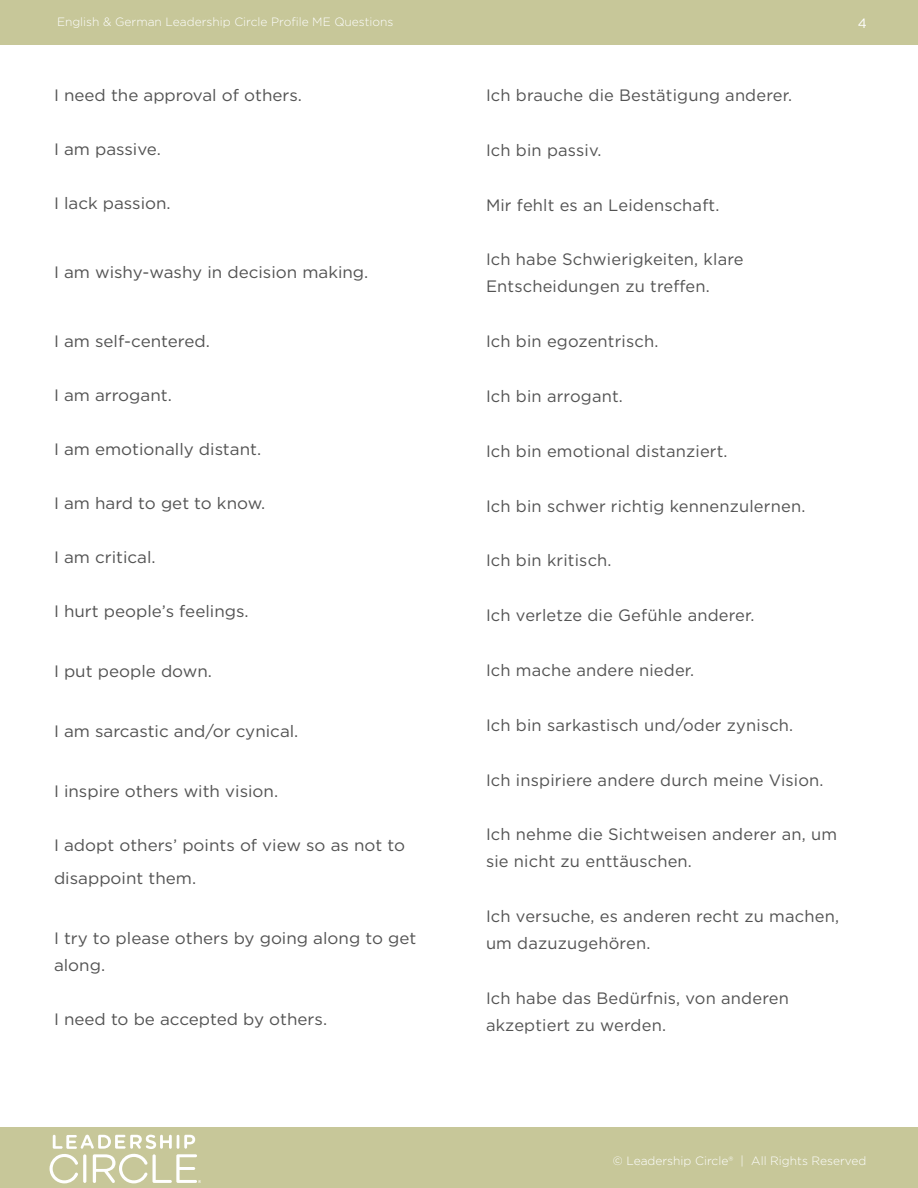
<style>
.page{position:relative;width:918px;height:1188px;background:#fff}
.page>*{position:absolute;margin:0;border:0;box-sizing:border-box;transform-origin:0 0}
.Paragraph_Body_Chine{font:16.5px/27px "Gotham";letter-spacing:.01em;color:#535353}
.paragraph_body{font:16.5px/33px "Gotham";color:#535353}
.t1{font:13.5px "Gotham";color:#fff}
.t2{font:300 12px "Gotham";color:#feffff}
</style>
<div class="page">
<div style="left:0;top:1128px;width:918px;height:60px;background:#c7c799"></div>
<div style="left:0;top:0;width:918px;height:44px;background:#c7c799"></div>
<svg style="left:50px;top:1135px;width:151px;height:48px"></svg>
<p class="t2" style="left:57px;top:15px;width:338px">English &amp; German Leadership Circle Profile ME Questions</p>
<p class="t1" style="left:858px;top:15px;width:11px">4</p>
<p class="paragraph_body" style="left:54px;top:78px;width:250px">I need the approval of others.</p>
<p class="paragraph_body" style="left:54px;top:132px;width:108px">I am passive.</p>
<p class="paragraph_body" style="left:54px;top:186px;width:118px">I lack passion.</p>
<p class="paragraph_body" style="left:54px;top:255px;width:316px">I am wishy-washy in decision making.</p>
<p class="paragraph_body" style="left:54px;top:324px;width:157px">I am self-centered.</p>
<p class="paragraph_body" style="left:54px;top:378px;width:119px">I am arrogant.</p>
<p class="paragraph_body" style="left:54px;top:432px;width:209px">I am emotionally distant.</p>
<p class="paragraph_body" style="left:54px;top:486px;width:213px">I am hard to get to know.</p>
<p class="paragraph_body" style="left:54px;top:540px;width:103px">I am critical.</p>
<p class="paragraph_body" style="left:54px;top:594px;width:196px">I hurt people’s feelings.</p>
<p class="paragraph_body" style="left:54px;top:654px;width:160px">I put people down.</p>
<p class="paragraph_body" style="left:54px;top:714px;width:246px">I am sarcastic and/or cynical.</p>
<p class="paragraph_body" style="left:54px;top:774px;width:226px">I inspire others with vision.</p>
<p class="paragraph_body" style="left:54px;top:828px;width:353px">I adopt others’ points of view so as not to disappoint them.</p>
<p class="paragraph_body" style="left:54px;top:924px;width:364px;line-height:27px">I try to please others by going along to get along.</p>
<p class="paragraph_body" style="left:54px;top:1002px;width:275px">I need to be accepted by others.</p>
<p class="Paragraph_Body_Chine" style="left:486px;top:81px;width:308px">Ich brauche die Bestätigung anderer.</p>
<p class="Paragraph_Body_Chine" style="left:486px;top:136px;width:117px">Ich bin passiv.</p>
<p class="Paragraph_Body_Chine" style="left:486px;top:191px;width:235px">Mir fehlt es an Leidenschaft.</p>
<p class="Paragraph_Body_Chine" style="left:486px;top:246px;width:259px">Ich habe Schwierigkeiten, klare<br>Entscheidungen zu treffen.</p>
<p class="Paragraph_Body_Chine" style="left:486px;top:328px;width:174px">Ich bin egozentrisch.</p>
<p class="Paragraph_Body_Chine" style="left:486px;top:382px;width:138px">Ich bin arrogant.</p>
<p class="Paragraph_Body_Chine" style="left:486px;top:437px;width:243px">Ich bin emotional distanziert.</p>
<p class="Paragraph_Body_Chine" style="left:486px;top:492px;width:321px">Ich bin schwer richtig kennenzulernen.</p>
<p class="Paragraph_Body_Chine" style="left:486px;top:547px;width:127px">Ich bin kritisch.</p>
<p class="Paragraph_Body_Chine" style="left:486px;top:602px;width:270px">Ich verletze die Gefühle anderer.</p>
<p class="Paragraph_Body_Chine" style="left:486px;top:656px;width:210px">Ich mache andere nieder.</p>
<p class="Paragraph_Body_Chine" style="left:486px;top:711px;width:309px">Ich bin sarkastisch und/oder zynisch.</p>
<p class="Paragraph_Body_Chine" style="left:486px;top:766px;width:339px">Ich inspiriere andere durch meine Vision.</p>
<p class="Paragraph_Body_Chine" style="left:486px;top:821px;width:353px">Ich nehme die Sichtweisen anderer an, um sie nicht zu enttäuschen.</p>
<p class="Paragraph_Body_Chine" style="left:486px;top:903px;width:355px">Ich versuche, es anderen recht zu machen, um dazuzugehören.</p>
<p class="Paragraph_Body_Chine" style="left:486px;top:984px;width:304px">Ich habe das Bedürfnis, von anderen akzeptiert zu werden.</p>
<p class="t2" style="left:613px;top:1153px;width:255px">© Leadership Circle® | All Rights Reserved</p>
</div>
